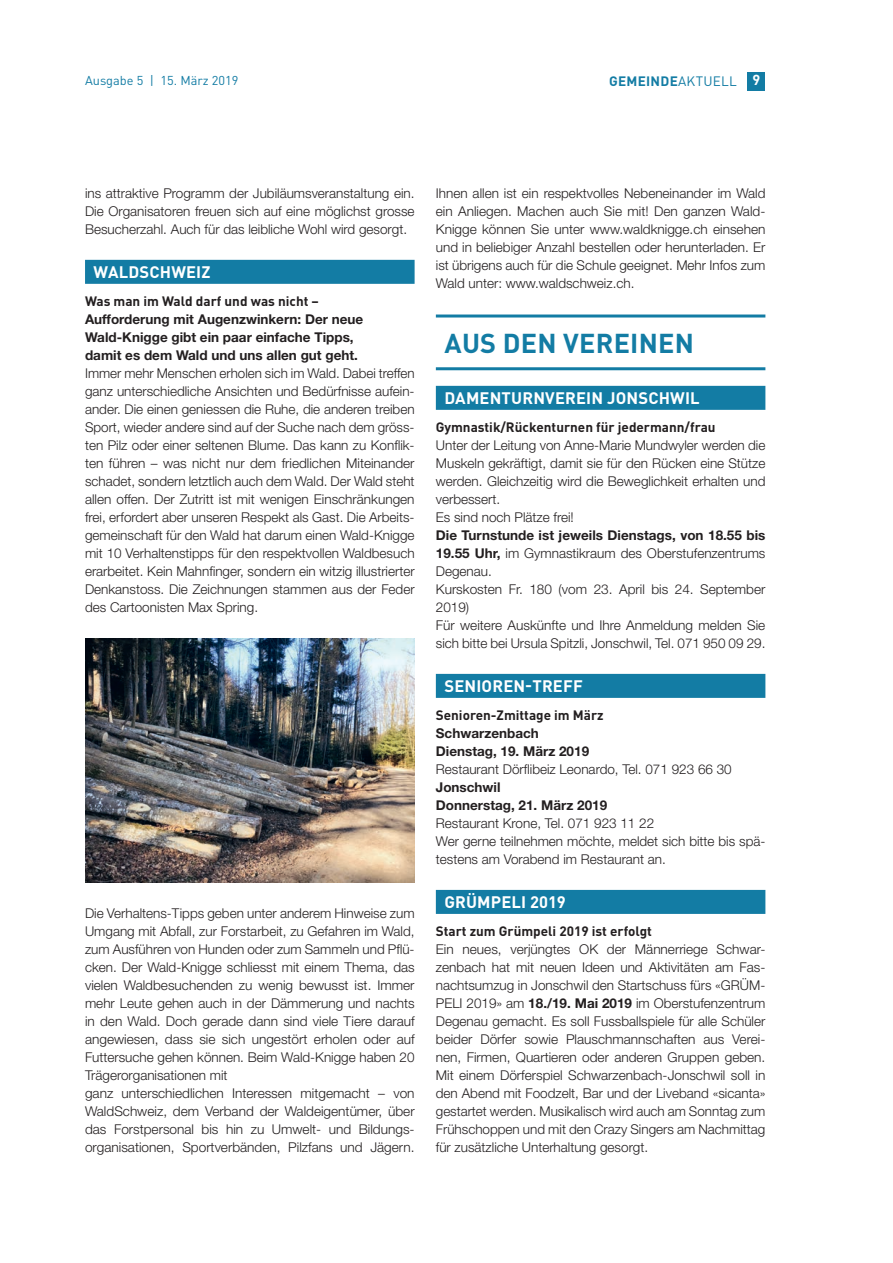
<style>
.page{position:relative;width:893px;height:1263px;background:#fff}
.page>*{position:absolute;margin:0;border:0;box-sizing:border-box;transform-origin:0 0}
.t1{font:700 27px "DIN Pro";letter-spacing:.01em;color:#137ca4}
.t2{font:700 16.5px "DIN Pro";letter-spacing:.01em;color:#fff}
.t3{font:300 13.5px/18px "Helvetica Neue LT Std";color:#231f20;text-align:justify}
.t4{font:700 13.5px/18px "Helvetica Neue LT Std";color:#231f20}
.t5{font:700 13.5px "DIN Pro";color:#231f20}
.t6{font:700 13.5px "DIN Pro";letter-spacing:.02em;color:#137ca4}
.t7{font:12.75px "DIN Pro";color:#137ca4}
.s1{font-weight:400}
.s2{font-size:14.4px;color:#fff}
.s3{font-weight:700}
</style>
<div class="page">
<div style="left:85px;top:260px;width:330px;height:24px;background:#137ca4"></div>
<hr style="left:436px;top:314px;width:329px;height:3px;background:#137ca4">
<hr style="left:436px;top:367px;width:329px;height:3px;background:#137ca4">
<div style="left:436px;top:386px;width:329px;height:24px;background:#137ca4"></div>
<div style="left:436px;top:674px;width:329px;height:24px;background:#137ca4"></div>
<div style="left:436px;top:890px;width:329px;height:24px;background:#137ca4"></div>
<img style="left:85px;top:638px;width:330px;height:244px">
<div style="left:747px;top:72px;width:18px;height:18px;background:#137ca4"></div>
<p class="t7" style="left:85px;top:72px;width:155px">Ausgabe 5 | 15. März 2019</p>
<p class="t6" style="left:609px;top:71px;width:153px">GEMEINDE<span class="s1">AKTUELL</span> <span class="s2">9</span></p>
<p class="t3" style="left:85px;top:184px;width:331px">ins attraktive Programm der Jubiläumsveranstaltung ein.<br>Die Organisatoren freuen sich auf eine möglichst grosse Besucherzahl. Auch für das leibliche Wohl wird gesorgt.</p>
<p class="t2" style="left:94px;top:261px;width:118px">WALDSCHWEIZ</p>
<p class="t5" style="left:85px;top:292px;width:235px">Was man im Wald darf und was nicht –</p>
<p class="t4" style="left:85px;top:310px;width:280px">Aufforderung mit Augenzwinkern: Der neue<br>Wald-Knigge gibt ein paar einfache Tipps, damit es dem Wald und uns allen gut geht.</p>
<p class="t3" style="left:85px;top:364px;width:331px">Immer mehr Menschen erholen sich im Wald. Dabei treffen ganz unterschiedliche Ansichten und Bedürfnisse aufein&shy;ander. Die einen geniessen die Ruhe, die anderen treiben Sport, wieder andere sind auf der Suche nach dem gröss&shy;ten Pilz oder einer seltenen Blume. Das kann zu Konflik&shy;ten führen – was nicht nur dem friedlichen Miteinander schadet, sondern letztlich auch dem Wald. Der Wald steht allen offen. Der Zutritt ist mit wenigen Einschränkungen frei, erfordert aber unseren Respekt als Gast. Die Arbeits&shy;gemeinschaft für den Wald hat darum einen Wald-Knigge mit 10 Verhaltenstipps für den respektvollen Waldbesuch erarbeitet. Kein Mahnfinger, sondern ein witzig illustrierter Denkanstoss. Die Zeichnungen stammen aus der Feder des Cartoonisten Max Spring.</p>
<p class="t3" style="left:85px;top:904px;width:331px;text-align:left">Die Verhaltens-Tipps geben unter anderem Hinweise zum Umgang mit Abfall, zur Forstarbeit, zu Gefahren im Wald, zum Ausführen von Hunden oder zum Sammeln und Pflü&shy;cken. Der Wald-Knigge schliesst mit einem Thema, das vielen Waldbesuchenden zu wenig bewusst ist. Immer mehr Leute gehen auch in der Dämmerung und nachts in den Wald. Doch gerade dann sind viele Tiere darauf angewiesen, dass sie sich ungestört erholen oder auf Futtersuche gehen können. Beim Wald-Knigge haben 20<br>Trägerorganisationen mit<br>ganz unterschiedlichen Interessen mitgemacht – von WaldSchweiz, dem Verband der Waldeigentümer, über das Forstpersonal bis hin zu Umwelt- und Bildungs&shy;organisationen, Sportverbänden, Pilzfans und Jägern.</p>
<p class="t3" style="left:436px;top:184px;width:331px">Ihnen allen ist ein respektvolles Nebeneinander im Wald ein Anliegen. Machen auch Sie mit! Den ganzen Wald-Knigge können Sie unter www.waldknigge.ch einsehen und in beliebiger Anzahl bestellen oder herunterladen. Er ist übrigens auch für die Schule geeignet. Mehr Infos zum Wald unter: www.waldschweiz.ch.</p>
<h1 class="t1" style="left:444px;top:324px;width:251px">AUS DEN VEREINEN</h1>
<p class="t2" style="left:444px;top:387px;width:257px">DAMENTURNVEREIN JONSCHWIL</p>
<p class="t5" style="left:436px;top:418px;width:281px">Gymnastik/Rückenturnen für jedermann/frau</p>
<p class="t3" style="left:436px;top:436px;width:331px;text-align:left">Unter der Leitung von Anne-Marie Mundwyler werden die Muskeln gekräftigt, damit sie für den Rücken eine Stütze werden. Gleichzeitig wird die Beweglichkeit erhalten und verbessert.<br>Es sind noch Plätze frei!</p>
<p class="t3" style="left:436px;top:526px;width:331px;text-align:left"><span class="s3">Die Turnstunde ist jeweils Dienstags, von 18.55 bis 19.55 Uhr,</span> im Gymnastikraum des Oberstufenzentrums Degenau.<br>Kurskosten Fr. 180 (vom 23. April bis 24. September 2019)<br>Für weitere Auskünfte und Ihre Anmeldung melden Sie sich bitte bei Ursula Spitzli, Jonschwil, Tel. 071 950 09 29.</p>
<p class="t2" style="left:444px;top:675px;width:140px">SENIOREN-TREFF</p>
<p class="t5" style="left:436px;top:706px;width:169px">Senioren-Zmittage im März</p>
<p class="t4" style="left:436px;top:724px;width:155px">Schwarzenbach<br>Dienstag, 19. März 2019</p>
<p class="t3" style="left:436px;top:760px;width:297px">Restaurant Dörflibeiz Leonardo, Tel. 071 923 66 30</p>
<p class="t4" style="left:436px;top:778px;width:173px">Jonschwil<br>Donnerstag, 21. März 2019</p>
<p class="t3" style="left:436px;top:814px;width:331px;text-align:left">Restaurant Krone, Tel. 071 923 11 22<br>Wer gerne teilnehmen möchte, meldet sich bitte bis spä&shy;testens am Vorabend im Restaurant an.</p>
<p class="t2" style="left:444px;top:891px;width:123px">GRÜMPELI 2019</p>
<p class="t5" style="left:436px;top:922px;width:218px">Start zum Grümpeli 2019 ist erfolgt</p>
<p class="t3" style="left:436px;top:940px;width:331px">Ein neues, verjüngtes OK der Männerriege Schwar&shy;zenbach hat mit neuen Ideen und Aktivitäten am Fas&shy;nachtsumzug in Jonschwil den Startschuss fürs «GRÜM-PELI 2019» am <span class="s3">18./19. Mai 2019</span> im Oberstufenzentrum Degenau gemacht. Es soll Fussballspiele für alle Schüler beider Dörfer sowie Plauschmannschaften aus Verei&shy;nen, Firmen, Quartieren oder anderen Gruppen geben.<br>Mit einem Dörferspiel Schwarzenbach-Jonschwil soll in den Abend mit Foodzelt, Bar und der Liveband «sicanta» gestartet werden. Musikalisch wird auch am Sonntag zum Frühschoppen und mit den Crazy Singers am Nachmittag für zusätzliche Unterhaltung gesorgt.</p>
</div>
